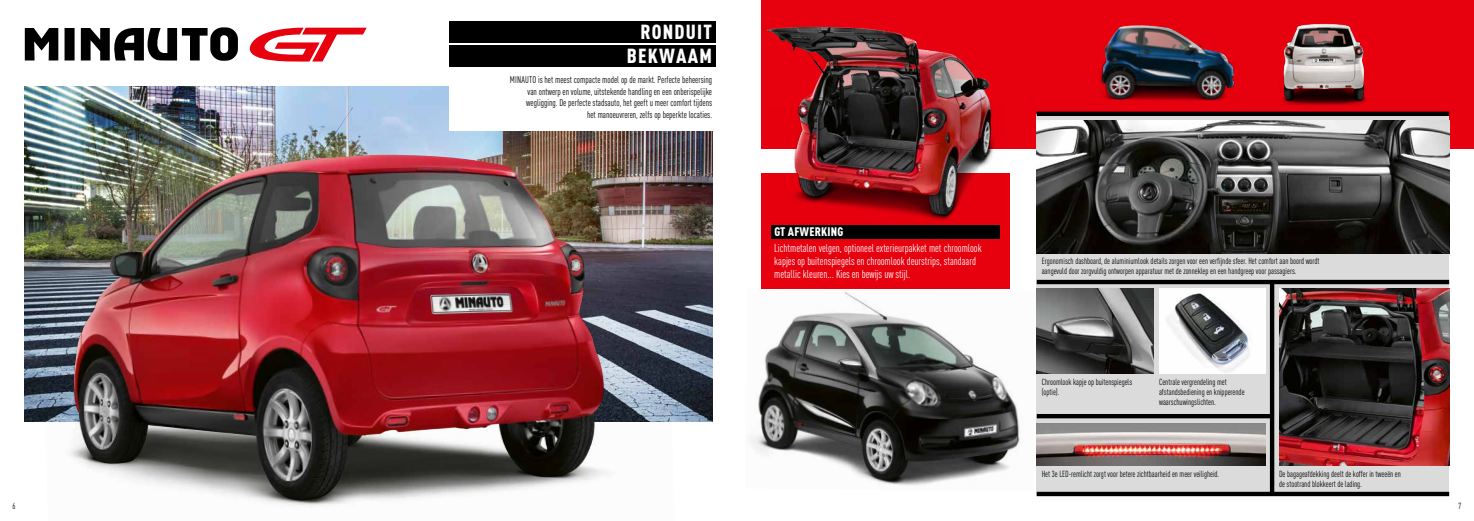
<style>
.page{position:relative;width:1474px;height:521px;background:#fff}
.page>*{position:absolute;margin:0;border:0;box-sizing:border-box;transform-origin:0 0}
.t1{font:900 condensed 20.12px/24.3px "DIN Pro";letter-spacing:.06em;color:#fff;text-align:right}
.t2{font:900 condensed 12.25px "DIN Pro";letter-spacing:.02em;color:#fff}
.t3{font:condensed 11.38px/13.1px "DIN Pro";color:#fff;scale:.95 1}
.t4{font:condensed 9.62px/11.4px "DIN Pro";color:#000;text-align:right;scale:.95 1}
.t5{font:condensed 8.75px/10.1px "DIN Pro";color:#000;scale:.95 1}
</style>
<div class="page">
<img style="left:25px;top:87px;width:687px;height:335px">
<div style="left:761px;top:0;width:712px;height:149px;background:#e7000e"></div>
<div style="left:761px;top:173px;width:248px;height:116px;background:#e7000e"></div>
<div style="left:1036px;top:115px;width:413px;height:381px;background:#dcdbdb"></div>
<img style="left:42px;top:281px;width:632px;height:225px">
<img style="left:73px;top:108px;width:531px;height:393px">
<img style="left:915px;top:106px;width:80px;height:115px">
<img style="left:766px;top:26px;width:224px;height:189px">
<img style="left:1100px;top:68px;width:135px;height:33px">
<img style="left:1102px;top:25px;width:132px;height:75px">
<img style="left:1283px;top:65px;width:83px;height:40px">
<img style="left:1283px;top:23px;width:80px;height:77px">
<img style="left:750px;top:291px;width:270px;height:195px">
<img style="left:759px;top:293px;width:259px;height:187px">
<div style="left:1159px;top:289px;width:106px;height:85px;background:#fff"></div>
<img style="left:1167px;top:293px;width:84px;height:80px">
<img style="left:1279px;top:289px;width:170px;height:177px">
<img style="left:1036px;top:423px;width:229px;height:43px">
<img style="left:1036px;top:289px;width:117px;height:85px">
<img style="left:1036px;top:120px;width:413px;height:133px">
<hr style="left:1036px;top:280px;width:413px;height:4px;background:#000">
<hr style="left:1036px;top:492px;width:413px;height:4px;background:#000">
<div style="left:1269px;top:283px;width:5px;height:211px;background:#000"></div>
<hr style="left:1036px;top:414px;width:236px;height:4px;background:#000">
<hr style="left:1036px;top:112px;width:413px;height:4px;background:#000">
<div style="left:771px;top:225px;width:229px;height:14px;background:#000"></div>
<div style="left:449px;top:64px;width:275px;height:66px;background:#fff"></div>
<div style="left:449px;top:21px;width:267px;height:22px;background:#000"></div>
<div style="left:449px;top:45px;width:267px;height:22px;background:#000"></div>
<svg style="left:25px;top:27px;width:342px;height:35px"></svg>
<h1 class="t1" style="left:627px;top:18px;width:87px">RONDUIT<br>BEKWAAM</h1>
<p class="t4" style="left:510px;top:74px;width:214px">MINAUTO is het meest compacte model op de markt. Perfecte beheersing van ontwerp en volume, uitstekende handling en een onberispelijke wegligging. De perfecte stadsauto, het geeft u meer comfort tijdens<br>het manoeuvreren, zelfs op beperkte locaties.</p>
<h2 class="t2" style="left:774px;top:222px;width:71px">GT AFWERKING</h2>
<h3 class="t3" style="left:774px;top:240px;width:220px">Lichtmetalen velgen, optioneel exterieurpakket met chroomlook kapjes op buitenspiegels en chroomlook deurstrips, standaard metallic kleuren... Kies en bewijs uw stijl.</h3>
<p class="t5" style="left:1041px;top:255px;width:294px">Ergonomisch dashboard, de aluminiumlook details zorgen voor een verfijnde sfeer. Het comfort aan boord wordt aangevuld door zorgvuldig ontworpen apparatuur met de zonneklep en een handgreep voor passagiers.</p>
<p class="t5" style="left:1041px;top:376px;width:97px">Chroomlook kapje op buitenspiegels (optie).</p>
<p class="t5" style="left:1159px;top:376px;width:92px">Centrale vergrendeling met afstandsbediening en knipperende waarschuwingslichten.</p>
<p class="t5" style="left:1041px;top:468px;width:188px">Het 3e LED-remlicht zorgt voor betere zichtbaarheid en meer veiligheid.</p>
<p class="t5" style="left:1278px;top:468px;width:130px">De bagageafdekking deelt de koffer in tweeën en de stootrand blokkeert de lading.</p>
<p class="t5" style="left:12px;top:500px;width:5px">6</p>
<p class="t5" style="left:1458px;top:500px;width:5px">7</p>
</div>
